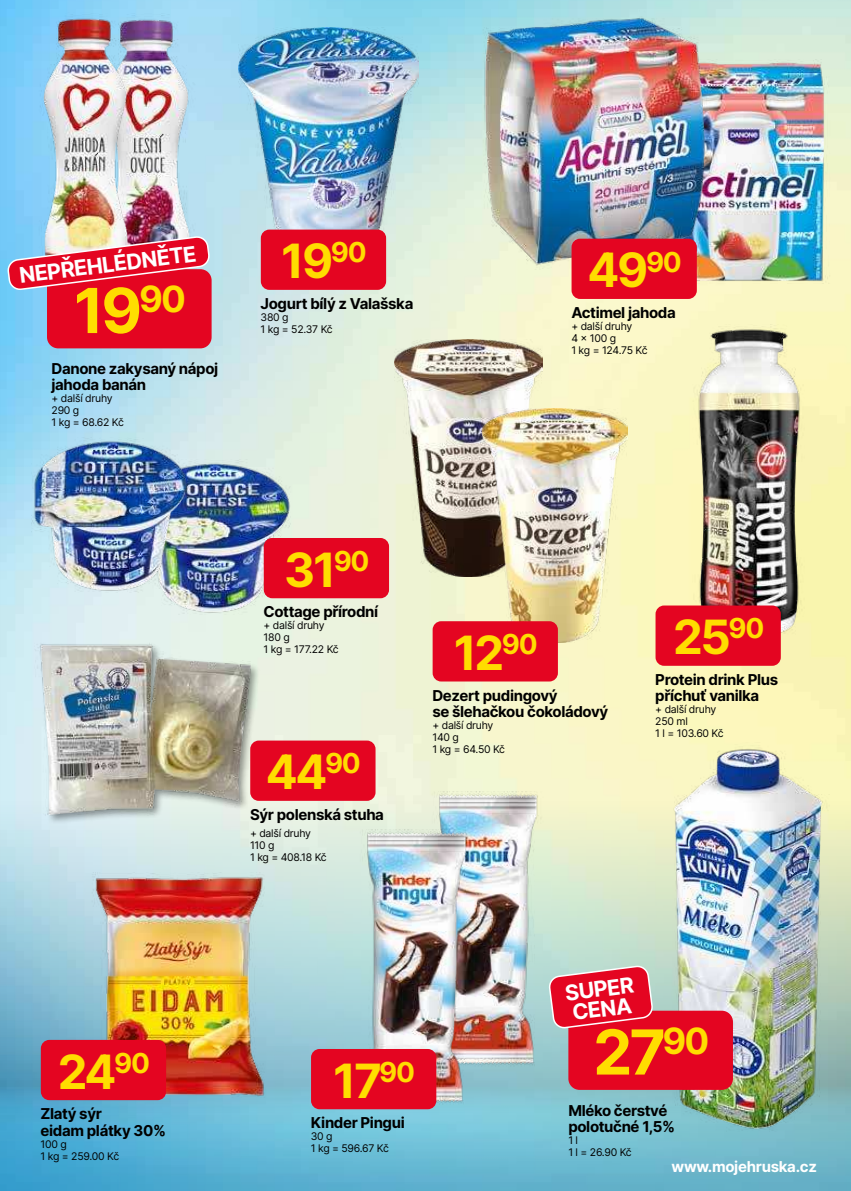
<style>
.page{position:relative;width:851px;height:1191px;background:#fff}
.page>*{position:absolute;margin:0;border:0;box-sizing:border-box;transform-origin:0 0}
.t1{font:700 62.1px "Inter";color:#fd0}
.t2{font:700 47.25px "Inter";letter-spacing:-.05em;color:#fd0}
.t3{font:700 21.6px/20px "Inter";color:#fff}
.t4{font:700 15px/16.5px "Inter";letter-spacing:-.025em;color:#000}
.t5{font:700 15px "Inter";letter-spacing:-.02em;color:#fff}
.t6{font:10.5px/12px "Inter";letter-spacing:-.025em;color:#000}
</style>
<div class="page">
<img style="left:0;top:0;width:850px;height:759px">
<img style="left:0;top:759px;width:850px;height:432px">
<img style="left:139px;top:14px;width:62px;height:222px">
<img style="left:32px;top:12px;width:107px;height:224px">
<div style="left:47px;top:269px;width:164px;height:79px;background:#e40521;border-radius:11px"></div>
<svg style="left:8px;top:236px;width:201px;height:54px"></svg>
<img style="left:239px;top:27px;width:180px;height:224px">
<img style="left:675px;top:324px;width:147px;height:316px">
<img style="left:743px;top:60px;width:95px;height:224px">
<img style="left:448px;top:2px;width:295px;height:282px">
<div style="left:571px;top:239px;width:125px;height:60px;background:#e40521;border-radius:9px"></div>
<div style="left:655px;top:605px;width:125px;height:61px;background:#e40521;border-radius:9px"></div>
<div style="left:39px;top:643px;width:221px;height:182px;background:#000;opacity:.4"></div>
<img style="left:34px;top:634px;width:219px;height:193px">
<div style="left:250px;top:740px;width:125px;height:61px;background:#e40521;border-radius:9px"></div>
<img style="left:135px;top:459px;width:157px;height:157px">
<img style="left:395px;top:339px;width:147px;height:237px">
<img style="left:32px;top:437px;width:157px;height:157px">
<div style="left:264px;top:538px;width:125px;height:60px;background:#e40521;border-radius:9px"></div>
<img style="left:84px;top:872px;width:184px;height:227px">
<img style="left:648px;top:742px;width:199px;height:392px">
<div style="left:568px;top:1010px;width:164px;height:79px;background:#e40521;border-radius:11px"></div>
<svg style="left:549px;top:965px;width:103px;height:63px"></svg>
<img style="left:424px;top:791px;width:124px;height:281px">
<img style="left:353px;top:829px;width:124px;height:281px">
<div style="left:311px;top:1049px;width:125px;height:60px;background:#e40521;border-radius:9px"></div>
<div style="left:41px;top:1039px;width:125px;height:61px;background:#e40521;border-radius:9px"></div>
<img style="left:480px;top:408px;width:147px;height:235px">
<div style="left:432px;top:621px;width:126px;height:60px;background:#e40521;border-radius:9px"></div>
<div style="left:261px;top:230px;width:125px;height:60px;background:#e40521;border-radius:9px"></div>
<h2 class="t2" style="left:281px;top:227px;width:87px">19<sup>90</sup></h2>
<h3 class="t4" style="left:260px;top:296px;width:154px">Jogurt bílý z Valašska</h3>
<p class="t6" style="left:260px;top:312px;width:74px">380 g<br>1 kg = 52.37 Kč</p>
<h3 class="t3" style="left:18px;top:265px;width:180px;rotate:-7deg">NEPŘEHLÉDNĚTE</h3>
<h2 class="t2" style="left:587px;top:250px;width:96px">49<sup>90</sup></h2>
<h3 class="t4" style="left:571px;top:306px;width:106px">Actimel jahoda</h3>
<p class="t6" style="left:571px;top:321px;width:78px">+ další druhy<br>4 x 100 g<br>1 kg = 124.75 Kč</p>
<h1 class="t1" style="left:74px;top:265px;width:114px">19<sup>90</sup></h1>
<h3 class="t4" style="left:52px;top:361px;width:168px">Danone zakysaný nápoj jahoda banán</h3>
<p class="t6" style="left:52px;top:393px;width:74px">+ další druhy<br>290 g<br>1 kg = 68.62 Kč</p>
<h2 class="t2" style="left:58px;top:1051px;width:94px">24<sup>90</sup></h2>
<h3 class="t4" style="left:41px;top:1106px;width:127px">Zlatý sýr<br>eidam plátky 30%</h3>
<p class="t6" style="left:41px;top:1138px;width:80px">100 g<br>1 kg = 259.00 Kč</p>
<h2 class="t2" style="left:284px;top:535px;width:87px">31<sup>90</sup></h2>
<h3 class="t4" style="left:263px;top:603px;width:116px">Cottage přírodní</h3>
<p class="t6" style="left:263px;top:620px;width:77px">+ další druhy<br>180 g<br>1 kg = 177.22 Kč</p>
<h2 class="t2" style="left:266px;top:752px;width:97px">44<sup>90</sup></h2>
<h3 class="t4" style="left:250px;top:807px;width:135px">Sýr polenská stuha</h3>
<p class="t6" style="left:250px;top:827px;width:78px">+ další druhy<br>110 g<br>1 kg = 408.18 Kč</p>
<h2 class="t2" style="left:453px;top:618px;width:85px">12<sup>90</sup></h2>
<h3 class="t4" style="left:432px;top:688px;width:177px">Dezert pudingový<br>se šlehačkou čokoládový</h3>
<p class="t6" style="left:432px;top:720px;width:74px">+ další druhy<br>140 g<br>1 kg = 64.50 Kč</p>
<h2 class="t2" style="left:673px;top:617px;width:93px">25<sup>90</sup></h2>
<h3 class="t4" style="left:655px;top:672px;width:124px">Protein drink Plus příchuť vanilka</h3>
<p class="t6" style="left:655px;top:704px;width:70px">+ další druhy<br>250 ml<br>1 l = 103.60 Kč</p>
<h2 class="t2" style="left:333px;top:1046px;width:83px">17<sup>90</sup></h2>
<h3 class="t4" style="left:311px;top:1116px;width:95px">Kinder Pingui</h3>
<p class="t6" style="left:311px;top:1131px;width:80px">30 g<br>1 kg = 596.67 Kč</p>
<h3 class="t3" style="left:564px;top:984px;width:71px;rotate:-7deg">SUPER<br>CENA</h3>
<h1 class="t1" style="left:593px;top:1006px;width:118px">27<sup>90</sup></h1>
<h3 class="t4" style="left:568px;top:1101px;width:108px">Mléko čerstvé polotučné 1,5%</h3>
<p class="t6" style="left:568px;top:1135px;width:65px">1 l<br>1 l = 26.90 Kč</p>
<h3 class="t5" style="left:671px;top:1160px;width:147px">www.mojehruska.cz</h3>
</div>
